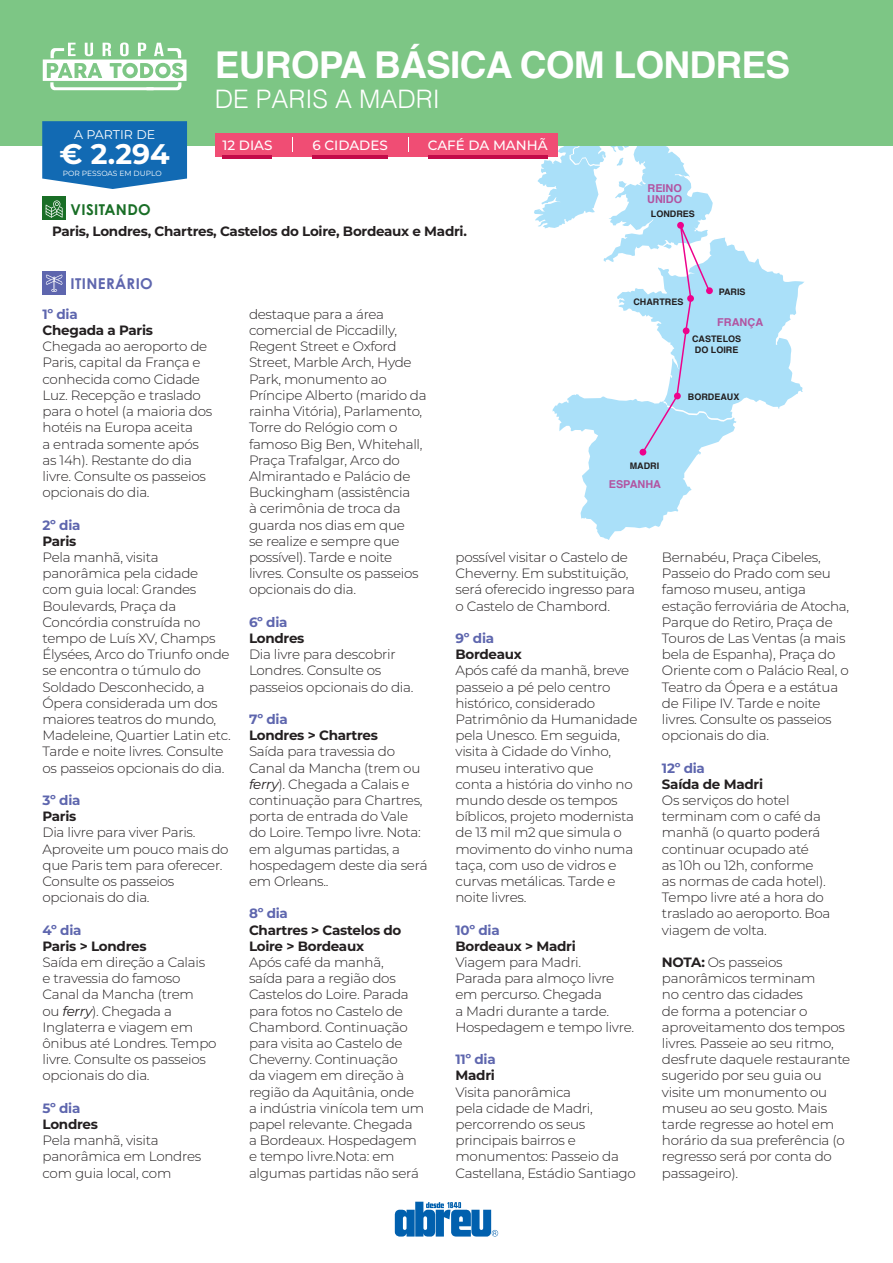
<style>
.page{position:relative;width:893px;height:1263px;background:#fff}
.page>*{position:absolute;margin:0;border:0;box-sizing:border-box;transform-origin:0 0}
.t1{font:700 37.05px "Helvetica";letter-spacing:-.02em;color:#fff}
.t2{font:700 28.35px "Montserrat";color:#fff}
.t3{font:300 25.5px "Helvetica";color:#fff}
.t4{font:700 15px "Century Gothic Std";letter-spacing:.025em;color:#5e66ae}
.t5{font:700 15px "Century Gothic Std";letter-spacing:.025em;color:#196e26}
.t6{font:300 13.5px/16.2px "Montserrat";letter-spacing:-.02em;color:#231f20}
.t7{font:700 13.5px/16.2px "Montserrat";letter-spacing:-.02em;color:#231f20}
.t8{font:700 13.5px "Montserrat";letter-spacing:-.02em;color:#5e66ae}
.t9{font:500 13.5px "Montserrat";color:#fff}
.t10{font:12.6px "Montserrat";color:#fff}
.t11{font:700 10.8px/11.7px "Helvetica";color:#b254a1}
.t12{font:700 9px/10.8px "Helvetica";color:#231f20;text-align:center}
.t13{font:7.5px "Montserrat";color:#fff}
.s1{font-weight:400;font-style:italic}
.s2{font-weight:700}
</style>
<div class="page">
<svg style="left:534px;top:145px;width:270px;height:395px"></svg>
<div style="left:0;top:0;width:893px;height:145px;background:#7dc685"></div>
<svg style="left:42px;top:121px;width:145px;height:68px;background:#2475b8"></svg>
<div style="left:43px;top:272px;width:23px;height:23px;background:#5e66ae"></div>
<svg style="left:46px;top:274px;width:17px;height:18px"></svg>
<div style="left:215px;top:133px;width:342px;height:24px;background:#f04d74"></div>
<hr style="left:223px;top:155px;width:49px;height:4px;background:#c30a49">
<hr style="left:313px;top:155px;width:75px;height:4px;background:#c30a49">
<hr style="left:428px;top:155px;width:120px;height:4px;background:#c30a49">
<svg style="left:292px;top:137px;width:1px;height:15px"></svg>
<svg style="left:408px;top:137px;width:1px;height:15px"></svg>
<svg style="left:43px;top:42px;width:144px;height:48px"></svg>
<div style="left:43px;top:196px;width:23px;height:23px;background:#196e26"></div>
<svg style="left:46px;top:200px;width:17px;height:18px"></svg>
<svg style="left:395px;top:1202px;width:103px;height:34px"></svg>
<p class="t10" style="left:74px;top:126px;width:83px">A PARTIR DE</p>
<h2 class="t2" style="left:60px;top:134px;width:112px">€ 2.294</h2>
<p class="t13" style="left:63px;top:168px;width:100px">POR PESSOAS EM DUPLO</p>
<p class="t5" style="left:71px;top:200px;width:82px">VISITANDO</p>
<h1 class="t1" style="left:215px;top:35px;width:577px">EUROPA BÁSICA COM LONDRES</h1>
<h3 class="t3" style="left:215px;top:78px;width:227px">DE PARIS A MADRI</h3>
<p class="t9" style="left:223px;top:136px;width:51px">12 DIAS</p>
<p class="t9" style="left:312px;top:136px;width:77px">6 CIDADES</p>
<p class="t9" style="left:428px;top:136px;width:121px">CAFÉ DA MANHÃ</p>
<p class="t11" style="left:647px;top:182px;width:37px">REINO<br>UNIDO</p>
<p class="t12" style="left:651px;top:209px;width:46px">LONDRES</p>
<p class="t7" style="left:52px;top:222px;width:416px">Paris, Londres, Chartres, Castelos do Loire, Bordeaux e Madri.</p>
<p class="t4" style="left:71px;top:274px;width:84px">ITINERÁRIO</p>
<p class="t12" style="left:633px;top:297px;width:51px">CHARTRES</p>
<p class="t12" style="left:719px;top:287px;width:28px">PARIS</p>
<p class="t8" style="left:43px;top:304px;width:37px">1º dia</p>
<p class="t7" style="left:43px;top:321px;width:112px">Chegada a Paris</p>
<p class="t6" style="left:43px;top:338px;width:171px">Chegada ao aeroporto de<br>Paris, capital da França e conhecida como Cidade<br>Luz. Recepção e traslado para o hotel (a maioria dos hotéis na Europa aceita<br>a entrada somente após as 14h). Restante do dia livre. Consulte os passeios opcionais do dia.</p>
<p class="t8" style="left:43px;top:515px;width:39px">2º dia</p>
<p class="t7" style="left:43px;top:532px;width:35px">Paris</p>
<p class="t6" style="left:43px;top:549px;width:190px">Pela manhã, visita panorâmica pela cidade com guia local: Grandes<br>Boulevards, Praça da<br>Concórdia construída no tempo de Luís XV, Champs<br>Élysées, Arco do Triunfo onde se encontra o túmulo do<br>Soldado Desconhecido, a<br>Ópera considerada um dos maiores teatros do mundo,<br>Madeleine, Quartier Latin etc.<br>Tarde e noite livres. Consulte os passeios opcionais do dia.</p>
<p class="t8" style="left:43px;top:790px;width:39px">3º dia</p>
<p class="t7" style="left:43px;top:807px;width:35px">Paris</p>
<p class="t6" style="left:43px;top:824px;width:188px">Dia livre para viver Paris.<br>Aproveite um pouco mais do que Paris tem para oferecer.<br>Consulte os passeios opcionais do dia.</p>
<p class="t8" style="left:43px;top:920px;width:41px">4º dia</p>
<p class="t7" style="left:43px;top:937px;width:106px">Paris &gt; Londres</p>
<p class="t6" style="left:43px;top:954px;width:176px">Saída em direção a Calais e travessia do famoso<br>Canal da Mancha (trem<br>ou <span class="s1">ferry</span>). Chegada a<br>Inglaterra e viagem em ônibus até Londres. Tempo livre. Consulte os passeios opcionais do dia.</p>
<p class="t8" style="left:43px;top:1098px;width:39px">5º dia</p>
<p class="t7" style="left:43px;top:1115px;width:57px">Londres</p>
<p class="t6" style="left:43px;top:1132px;width:160px">Pela manhã, visita panorâmica em Londres com guia local, com</p>
<p class="t6" style="left:249px;top:306px;width:179px">destaque para a área comercial de Piccadilly,<br>Regent Street e Oxford<br>Street, Marble Arch, Hyde<br>Park, monumento ao<br>Príncipe Alberto (marido da rainha Vitória), Parlamento,<br>Torre do Relógio com o famoso Big Ben, Whitehall,<br>Praça Trafalgar, Arco do<br>Almirantado e Palácio de<br>Buckingham (assistência<br>à cerimônia de troca da guarda nos dias em que<br>se realize e sempre que possível). Tarde e noite livres. Consulte os passeios opcionais do dia.</p>
<p class="t8" style="left:249px;top:612px;width:40px">6º dia</p>
<p class="t7" style="left:249px;top:629px;width:57px">Londres</p>
<p class="t6" style="left:249px;top:646px;width:166px">Dia livre para descobrir<br>Londres. Consulte os passeios opcionais do dia.</p>
<p class="t8" style="left:249px;top:709px;width:40px">7º dia</p>
<p class="t7" style="left:249px;top:726px;width:131px">Londres &gt; Chartres</p>
<p class="t6" style="left:249px;top:743px;width:180px">Saída para travessia do<br>Canal da Mancha (trem ou <span class="s1">ferry</span>). Chegada a Calais e continuação para Chartres, porta de entrada do Vale do Loire. Tempo livre. Nota: em algumas partidas, a hospedagem deste dia será em Orleans..</p>
<p class="t8" style="left:249px;top:904px;width:40px">8º dia</p>
<p class="t7" style="left:249px;top:921px;width:154px">Chartres &gt; Castelos do<br>Loire &gt; Bordeaux</p>
<p class="t6" style="left:249px;top:954px;width:177px">Após café da manhã,<br>saída para a região dos<br>Castelos do Loire. Parada para fotos no Castelo de<br>Chambord. Continuação para visita ao Castelo de<br>Cheverny. Continuação<br>da viagem em direção à região da Aquitânia, onde a indústria vinícola tem um papel relevante. Chegada<br>a Bordeaux. Hospedagem e tempo livre.Nota: em algumas partidas não será</p>
<p class="t11" style="left:717px;top:316px;width:47px">FRANÇA</p>
<p class="t12" style="left:630px;top:460px;width:31px">MADRI</p>
<p class="t11" style="left:609px;top:479px;width:54px">ESPANHA</p>
<p class="t12" style="left:692px;top:334px;width:51px">CASTELOS<br>DO LOIRE</p>
<p class="t12" style="left:688px;top:391px;width:53px">BORDEAUX</p>
<p class="t6" style="left:455px;top:549px;width:181px">possível visitar o Castelo de<br>Cheverny. Em substituição, será oferecido ingresso para o Castelo de Chambord.</p>
<p class="t8" style="left:455px;top:628px;width:40px">9º dia</p>
<p class="t7" style="left:455px;top:645px;width:68px">Bordeaux</p>
<p class="t6" style="left:455px;top:662px;width:183px">Após café da manhã, breve passeio a pé pelo centro histórico, considerado<br>Patrimônio da Humanidade pela Unesco. Em seguida, visita à Cidade do Vinho, museu interativo que<br>conta a história do vinho no mundo desde os tempos bíblicos, projeto modernista de 13 mil m2 que simula o movimento do vinho numa taça, com uso de vidros e curvas metálicas. Tarde e noite livres.</p>
<p class="t8" style="left:455px;top:920px;width:46px">10º dia</p>
<p class="t7" style="left:455px;top:937px;width:122px">Bordeaux &gt; Madri</p>
<p class="t6" style="left:455px;top:954px;width:180px">Viagem para Madri.<br>Parada para almoço livre em percurso. Chegada<br>a Madri durante a tarde.<br>Hospedagem e tempo livre.</p>
<p class="t8" style="left:455px;top:1050px;width:42px">11º dia</p>
<p class="t7" style="left:455px;top:1067px;width:41px">Madri</p>
<p class="t6" style="left:455px;top:1083px;width:182px">Visita panorâmica<br>pela cidade de Madri, percorrendo os seus principais bairros e monumentos: Passeio da<br>Castellana, Estádio Santiago</p>
<p class="t6" style="left:662px;top:549px;width:189px">Bernabéu, Praça Cibeles,<br>Passeio do Prado com seu famoso museu, antiga estação ferroviária de Atocha,<br>Parque do Retiro, Praça de<br>Touros de Las Ventas (a mais bela de Espanha), Praça do<br>Oriente com o Palácio Real, o<br>Teatro da Ópera e a estátua de Filipe IV. Tarde e noite livres. Consulte os passeios opcionais do dia.</p>
<p class="t8" style="left:662px;top:758px;width:44px">12º dia</p>
<p class="t7" style="left:662px;top:775px;width:103px">Saída de Madri</p>
<p class="t6" style="left:662px;top:792px;width:170px">Os serviços do hotel terminam com o café da manhã (o quarto poderá continuar ocupado até<br>as 10h ou 12h, conforme as normas de cada hotel).<br>Tempo livre até a hora do traslado ao aeroporto. Boa viagem de volta.</p>
<p class="t6" style="left:662px;top:954px;width:190px"><span class="s2">NOTA:</span> Os passeios panorâmicos terminam<br>no centro das cidades<br>de forma a potenciar o aproveitamento dos tempos livres. Passeie ao seu ritmo, desfrute daquele restaurante sugerido por seu guia ou visite um monumento ou museu ao seu gosto. Mais tarde regresse ao hotel em horário da sua preferência (o regresso será por conta do passageiro).</p>
</div>
